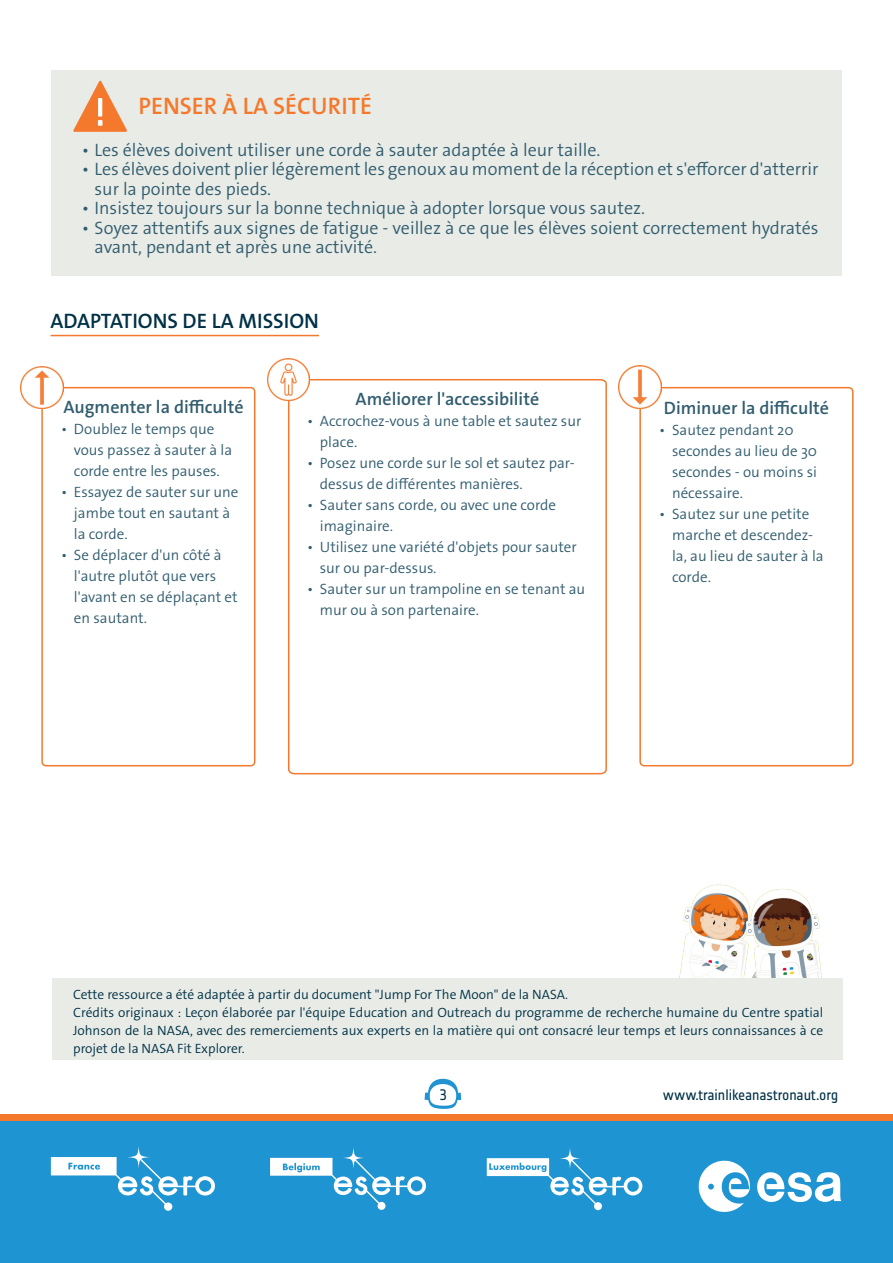
<style>
.page{position:relative;width:893px;height:1263px;background:#fff}
.page>*{position:absolute;margin:0;border:0;box-sizing:border-box;transform-origin:0 0}
.Body_text{font:600 24px "The Sans Os F";color:#f4792d}
.Title_underlined_orange{font:600 21px "The Sans Os F";color:#003146}
.t1{font:300 18px/19.5px "The Sans Os F";color:#325d6f}
.Body_text-2{font:600 18px "The Sans Os F";color:#325d6f}
.t2{font:300 15px/21px "The Sans Os F";color:#325d6f}
.t3{font:15px "Notes Esa";letter-spacing:-.005em;color:#003146}
.Body_text-3{font:300 13.5px/18px "The Sans Os F";color:#003146;text-align:justify}
</style>
<div class="page">
<div style="left:0;top:1120px;width:893px;height:143px;background:#1f94d2"></div>
<div style="left:0;top:1114px;width:893px;height:6px;background:#f4792d"></div>
<svg style="left:425px;top:1079px;width:36px;height:30px"></svg>
<svg style="left:757px;top:1172px;width:84px;height:30px"></svg>
<svg style="left:698px;top:1160px;width:52px;height:52px"></svg>
<svg style="left:51px;top:1146px;width:164px;height:65px"></svg>
<svg style="left:270px;top:1147px;width:156px;height:63px"></svg>
<svg style="left:487px;top:1148px;width:155px;height:62px"></svg>
<div style="left:51px;top:70px;width:791px;height:206px;background:#e8ebe6"></div>
<svg style="left:73px;top:81px;width:54px;height:51px"></svg>
<img style="left:678px;top:884px;width:145px;height:95px">
<hr style="left:51px;top:335px;width:268px;height:1px;background:#f4792d">
<div style="left:53px;top:979px;width:790px;height:81px;background:#e8ebe6"></div>
<div style="left:639px;top:387px;width:214px;height:379px;border:2px solid #f4792d;border-radius:4px"></div>
<img style="left:619px;top:366px;width:42px;height:42px">
<svg style="left:288px;top:379px;width:319px;height:396px"></svg>
<img style="left:267px;top:358px;width:43px;height:43px">
<div style="left:41px;top:387px;width:214px;height:379px;border:2px solid #f4792d;border-radius:4px"></div>
<img style="left:21px;top:366px;width:42px;height:43px">
<p class="Body_text" style="left:138px;top:90px;width:235px">PENSER À LA SÉCURITÉ</p>
<p class="t1" style="left:82px;top:140px;width:520px">• Les élèves doivent utiliser une corde à sauter adaptée à leur taille.</p>
<p class="t1" style="left:95px;top:160px;width:725px;text-indent:-13px">• Les élèves doivent plier légèrement les genoux au moment de la réception et s'efforcer d'atterrir sur la pointe des pieds.</p>
<p class="t1" style="left:82px;top:199px;width:565px">• Insistez toujours sur la bonne technique à adopter lorsque vous sautez.</p>
<p class="t1" style="left:95px;top:218px;width:725px;text-indent:-13px">• Soyez attentifs aux signes de fatigue - veillez à ce que les élèves soient correctement hydratés avant, pendant et après une activité.</p>
<p class="Title_underlined_orange" style="left:51px;top:307px;width:270px">ADAPTATIONS DE LA MISSION</p>
<p class="Body_text-2" style="left:64px;top:395px;width:182px">Augmenter la difficulté</p>
<p class="t2" style="left:74px;top:419px;width:160px;text-indent:-13px">• Doublez le temps que vous passez à sauter à la corde entre les pauses.</p>
<p class="t2" style="left:74px;top:482px;width:166px;text-indent:-13px">• Essayez de sauter sur une jambe tout en sautant à la corde.</p>
<p class="t2" style="left:74px;top:545px;width:165px;text-indent:-13px">• Se déplacer d'un côté à l'autre plutôt que vers l'avant en se déplaçant et en sautant.</p>
<p class="Body_text-2" style="left:356px;top:387px;width:185px">Améliorer l'accessibilité</p>
<p class="t2" style="left:320px;top:411px;width:263px;text-indent:-13px">• Accrochez-vous à une table et sautez sur place.</p>
<p class="t2" style="left:320px;top:453px;width:256px;text-indent:-13px">• Posez une corde sur le sol et sautez par&shy;dessus de différentes manières.</p>
<p class="t2" style="left:320px;top:495px;width:238px;text-indent:-13px">• Sauter sans corde, ou avec une corde imaginaire.</p>
<p class="t2" style="left:320px;top:537px;width:258px;text-indent:-13px">• Utilisez une variété d'objets pour sauter sur ou par-dessus.</p>
<p class="t2" style="left:320px;top:579px;width:267px;text-indent:-13px">• Sauter sur un trampoline en se tenant au mur ou à son partenaire.</p>
<p class="Body_text-2" style="left:664px;top:396px;width:167px">Diminuer la difficulté</p>
<p class="t2" style="left:672px;top:420px;width:147px;text-indent:-13px">• Sautez pendant 20 secondes au lieu de 30 secondes - ou moins si nécessaire.</p>
<p class="t2" style="left:672px;top:504px;width:153px;text-indent:-13px">• Sautez sur une petite marche et descendez&shy;la, au lieu de sauter à la corde.</p>
<p class="Body_text-3" style="left:73px;top:985px;width:496px">Cette ressource a été adaptée à partir du document "Jump For The Moon" de la NASA.</p>
<p class="Body_text-3" style="left:73px;top:1003px;width:752px">Crédits originaux : Leçon élaborée par l'équipe Education and Outreach du programme de recherche humaine du Centre spatial Johnson de la NASA, avec des remerciements aux experts en la matière qui ont consacré leur temps et leurs connaissances à ce projet de la NASA Fit Explorer.</p>
<p class="t3" style="left:440px;top:1086px;width:9px">3</p>
<p class="t3" style="left:663px;top:1086px;width:177px">www.trainlikeanastronaut.org</p>
</div>
